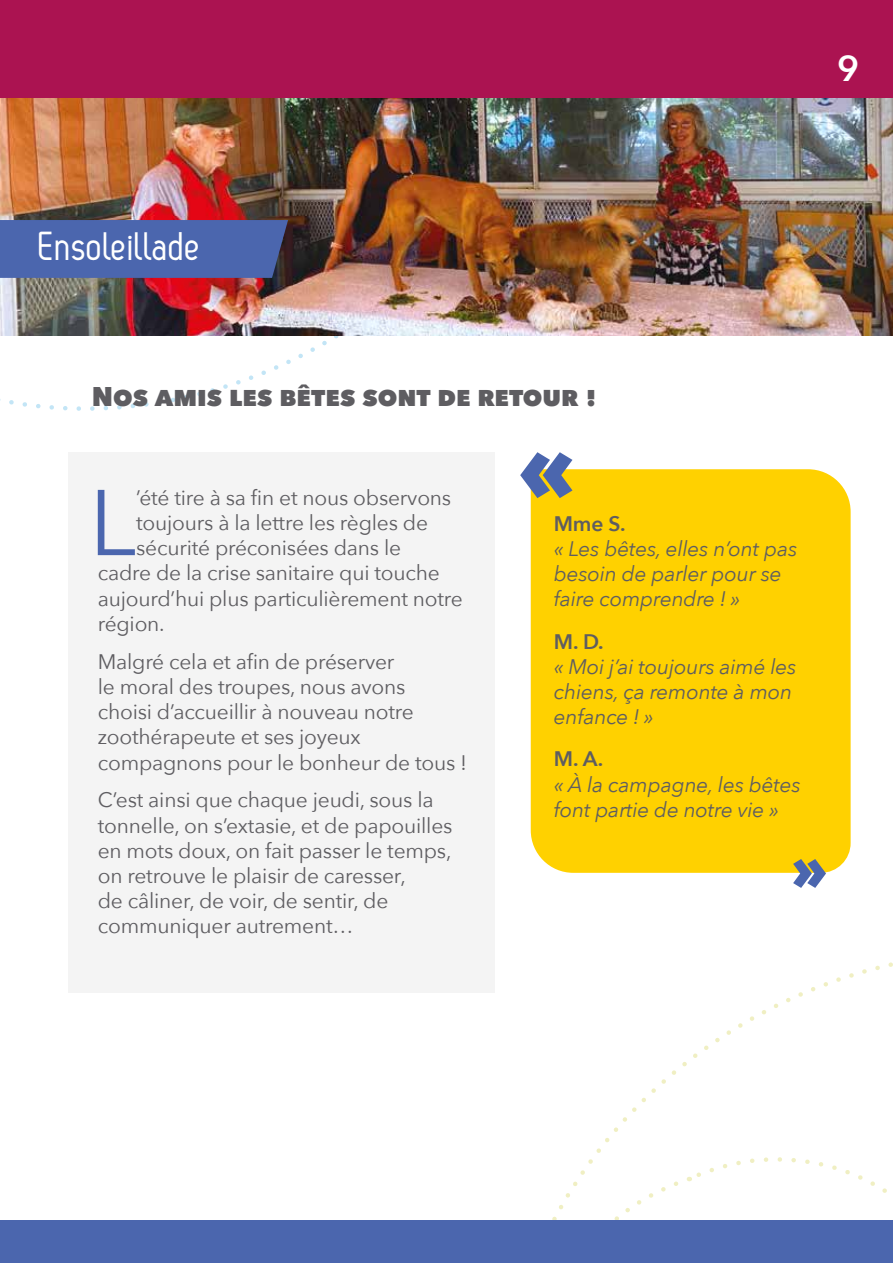
<style>
.page{position:relative;width:893px;height:1263px;background:#fff}
.page>*{position:absolute;margin:0;border:0;box-sizing:border-box;transform-origin:0 0}
.t1{font:92.25px "Avenir Next";color:#4b66ae}
.t2{font:40.5px "Zag";color:#fff}
.t3{font:600 36px "Avenir Next";color:#fff}
.t4{font:800 27px "Avenir Next";letter-spacing:.075em;color:#5e5d61}
.t5{font:21px/25.2px "Avenir Next";letter-spacing:-.01em;color:#5e5d61}
.t6{font:italic 21px/25.2px "Avenir Next";letter-spacing:-.01em;color:#5e5d61}
.t7{font:600 21px "Avenir Next";color:#5e5d61}
</style>
<div class="page">
<svg style="left:0;top:335px;width:398px;height:76px"></svg>
<img style="left:0;top:97px;width:893px;height:238px">
<div style="left:0;top:0;width:893px;height:97px;background:#ab1351"></div>
<svg style="left:580px;top:962px;width:313px;height:220px"></svg>
<svg style="left:689px;top:1139px;width:204px;height:54px"></svg>
<svg style="left:552px;top:1178px;width:130px;height:42px"></svg>
<div style="left:0;top:220px;width:288px;height:58px;background:#4b66ae"></div>
<div style="left:0;top:1220px;width:893px;height:43px;background:#4b66ae"></div>
<div style="left:68px;top:452px;width:427px;height:541px;background:#f4f4f4"></div>
<div style="left:531px;top:469px;width:320px;height:404px;background:#ffd100"></div>
<svg style="left:520px;top:452px;width:52px;height:46px"></svg>
<svg style="left:793px;top:859px;width:33px;height:29px"></svg>
<h3 class="t3" style="left:837px;top:37px;width:23px">9</h3>
<h2 class="t2" style="left:39px;top:224px;width:164px">Ensoleillade</h2>
<p class="t4" style="left:92px;top:380px;width:506px">Nos amis les bêtes sont de retour !</p>
<h1 class="t1" style="left:89px;top:445px;width:49px">L</h1>
<p class="t5" style="left:136px;top:484px;width:317px">’été tire à sa fin et nous observons</p>
<p class="t5" style="left:136px;top:509px;width:293px">toujours à la lettre les règles de</p>
<p class="t5" style="left:136px;top:534px;width:266px">sécurité préconisées dans le</p>
<p class="t5" style="left:98px;top:559px;width:344px">cadre de la crise sanitaire qui touche</p>
<p class="t5" style="left:98px;top:585px;width:367px">aujourd’hui plus particulièrement notre</p>
<p class="t5" style="left:98px;top:610px;width:68px">région.</p>
<p class="t5" style="left:98px;top:648px;width:371px">Malgré cela et afin de préserver<br>le moral des troupes, nous avons<br>choisi d’accueillir à nouveau notre zoothérapeute et ses joyeux compagnons pour le bonheur de tous !</p>
<p class="t5" style="left:98px;top:787px;width:356px">C’est ainsi que chaque jeudi, sous la tonnelle, on s’extasie, et de papouilles en mots doux, on fait passer le temps, on retrouve le plaisir de caresser,<br>de câliner, de voir, de sentir, de communiquer autrement…</p>
<p class="t7" style="left:554px;top:505px;width:73px">Mme S.</p>
<p class="t6" style="left:554px;top:535px;width:245px">« Les bêtes, elles n’ont pas besoin de parler pour se faire comprendre ! »</p>
<p class="t7" style="left:554px;top:623px;width:51px">M. D.</p>
<p class="t6" style="left:554px;top:653px;width:244px">« Moi j’ai toujours aimé les chiens, ça remonte à mon enfance ! »</p>
<p class="t7" style="left:554px;top:741px;width:51px">M. A.</p>
<p class="t6" style="left:554px;top:771px;width:248px">« À la campagne, les bêtes font partie de notre vie »</p>
</div>
